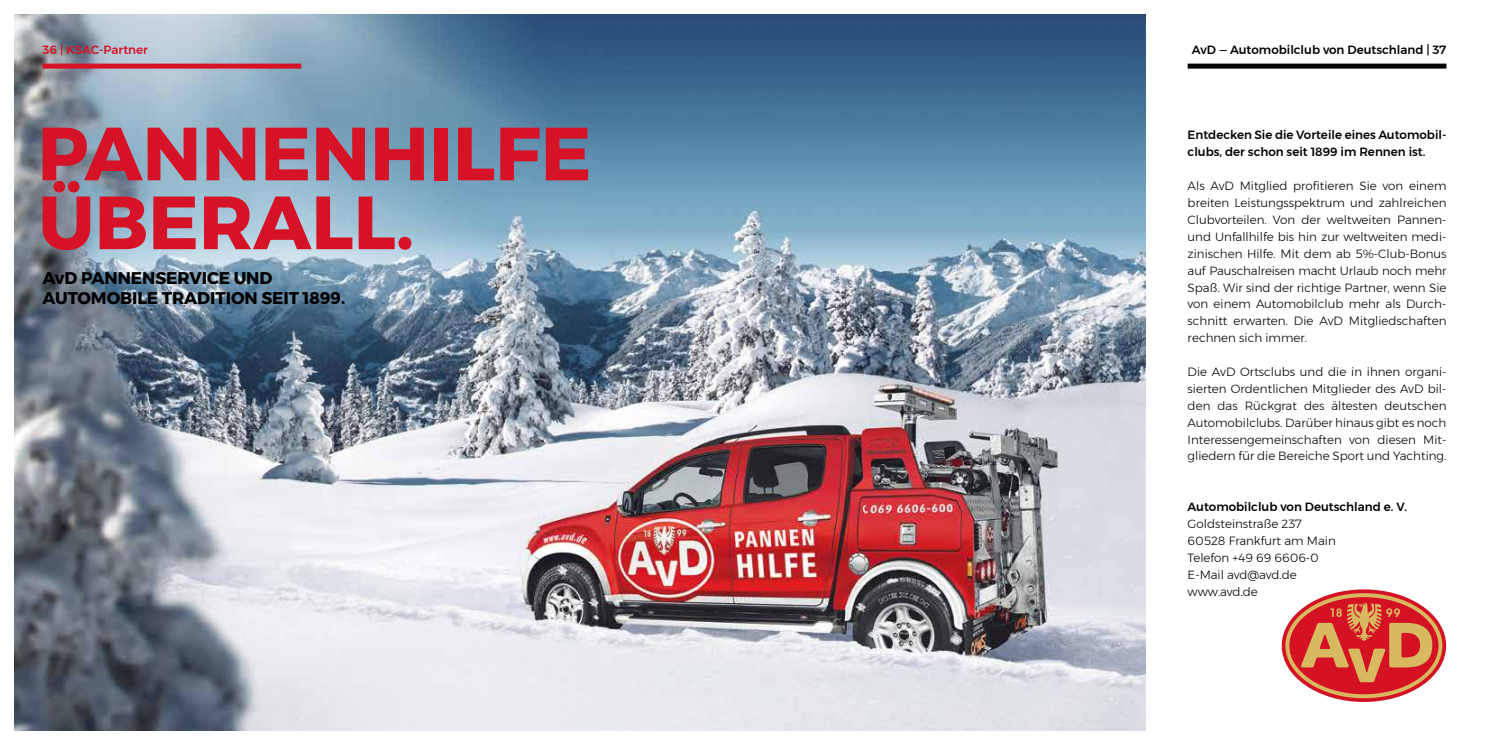
<style>
.page{position:relative;width:1489px;height:745px;background:#fff}
.page>*{position:absolute;margin:0;border:0;box-sizing:border-box;transform-origin:0 0}
.t1{font:700 75px/68.8px "Montserrat";color:#d51226}
.t2{font:700 16.88px/20.6px "Montserrat";letter-spacing:-.005em;color:#000}
.t3{font:300 11.88px/16.9px "Montserrat";color:#000;text-align:justify}
.t4{font:500 11.88px/16.9px "Montserrat";color:#000}
.t5{font:500 11.88px "Montserrat";color:#d51226}
.s1{font-family:"Georgia";font-weight:700}
</style>
<div class="page">
<img style="left:14px;top:14px;width:1130px;height:716px">
<div style="left:43px;top:64px;width:258px;height:5px;background:#d51226"></div>
<div style="left:1187px;top:64px;width:259px;height:5px;background:#000"></div>
<svg style="left:1281px;top:589px;width:164px;height:112px"></svg>
<svg style="left:1285px;top:592px;width:157px;height:105px;background:#dc6c58"></svg>
<p class="t5" style="left:43px;top:41px;width:107px">36 | KSAC-Partner</p>
<p class="t4" style="left:1191px;top:41px;width:256px">AvD <span class="s1">–</span> Automobilclub von Deutschland | 37</p>
<h1 class="t1" style="left:37px;top:119px;width:555px">PANNENHILFE<br>ÜBERALL.</h1>
<h2 class="t2" style="left:43px;top:267px;width:304px">AvD PANNENSERVICE UND<br>AUTOMOBILE TRADITION SEIT 1899.</h2>
<p class="t4" style="left:1187px;top:127px;width:260px">Entdecken Sie die Vorteile eines Automobil&shy;clubs, der schon seit 1899 im Rennen ist.</p>
<p class="t3" style="left:1187px;top:177px;width:260px">Als AvD Mitglied profitieren Sie von einem breiten Leistungsspektrum und zahlreichen Clubvorteilen. Von der weltweiten Pannen&shy;und Unfallhilfe bis hin zur weltweiten medi&shy;zinischen Hilfe. Mit dem ab 5%-Club-Bonus auf Pauschalreisen macht Urlaub noch mehr Spaß. Wir sind der richtige Partner, wenn Sie von einem Automobilclub mehr als Durch&shy;schnitt erwarten. Die AvD Mitgliedschaften rechnen sich immer.</p>
<p class="t3" style="left:1187px;top:363px;width:260px">Die AvD Ortsclubs und die in ihnen organi&shy;sierten Ordentlichen Mitglieder des AvD bil&shy;den das Rückgrat des ältesten deutschen Automobilclubs. Darüber hinaus gibt es noch Interessengemeinschaften von diesen Mit&shy;gliedern für die Bereiche Sport und Yachting.</p>
<p class="t4" style="left:1187px;top:498px;width:221px">Automobilclub von Deutschland e. V.</p>
<p class="t3" style="left:1187px;top:515px;width:150px;text-align:left">Goldsteinstraße 237<br>60528 Frankfurt am Main<br>Telefon +49 69 6606-0<br>E-Mail avd@avd.de www.avd.de</p>
</div>
